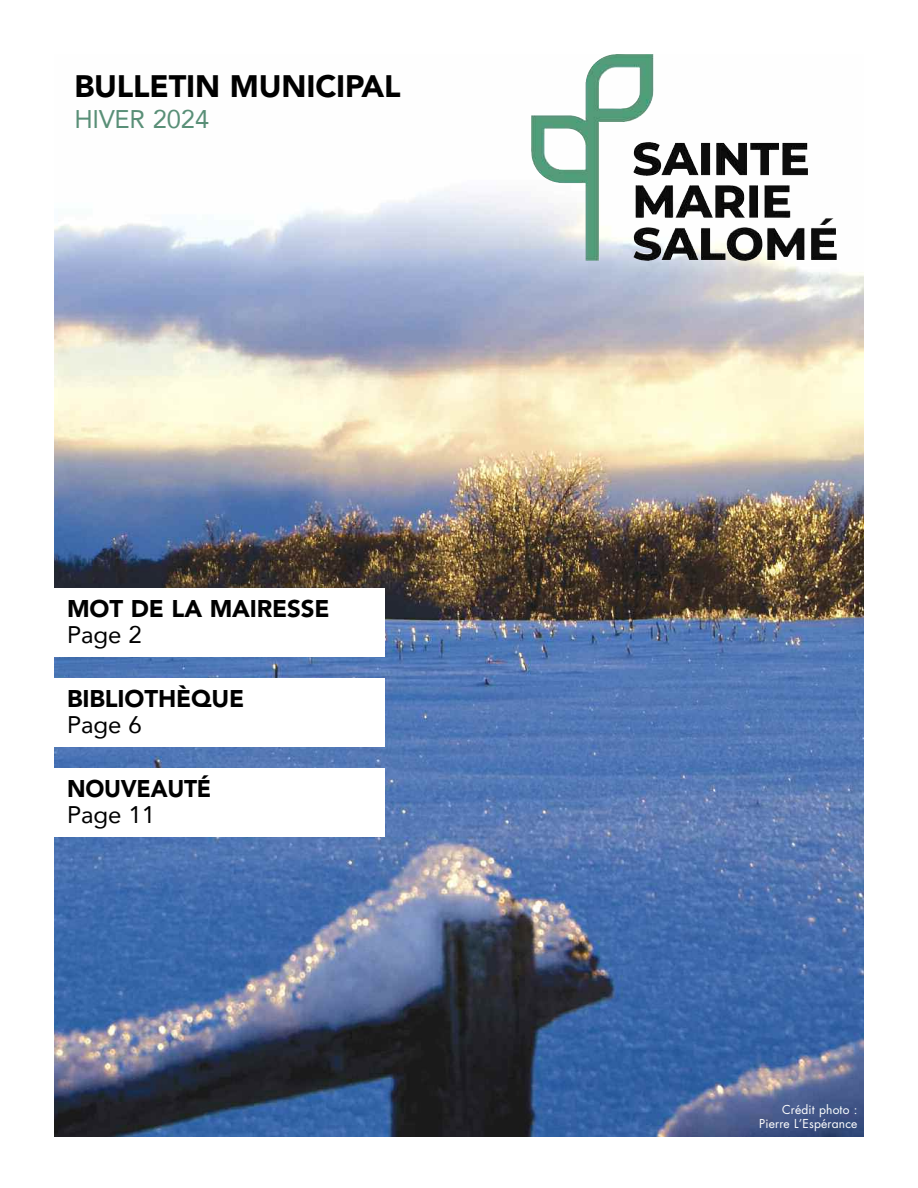
<style>
.page{position:relative;width:918px;height:1188px;background:#fff}
.page>*{position:absolute;margin:0;border:0;box-sizing:border-box;transform-origin:0 0}
.t1{font:900 30.75px "Avenir";letter-spacing:-.005em;color:#000}
.t2{font:25.5px "Avenir";letter-spacing:-.005em;color:#598f77}
.t3{font:900 24px "Avenir";letter-spacing:-.005em;color:#000}
.t4{font:24px "Avenir";letter-spacing:-.005em;color:#000}
.t5{font:900 24px "Avenir";letter-spacing:-.005em;color:#000;scale:.95 1}
.t6{font:12px/14.1px "Futura";letter-spacing:.015em;color:#fff;text-align:right}
</style>
<div class="page">
<img style="left:54px;top:142px;width:810px;height:995px">
<div style="left:52px;top:588px;width:333px;height:69px;background:#fff"></div>
<div style="left:52px;top:678px;width:333px;height:69px;background:#fff"></div>
<div style="left:52px;top:768px;width:333px;height:69px;background:#fff"></div>
<img style="left:531px;top:54px;width:130px;height:207px">
<h1 class="t1" style="left:74px;top:74px;width:328px">BULLETIN MUNICIPAL</h1>
<h2 class="t2" style="left:74px;top:103px;width:136px">hiver 2024</h2>
<h3 class="t3" style="left:67px;top:599px;width:264px">MOT DE LA MAIRESSE</h3>
<h3 class="t4" style="left:67px;top:619px;width:76px">Page 2</h3>
<h3 class="t3" style="left:67px;top:689px;width:179px">BIBLIOTHÈQUE</h3>
<h3 class="t4" style="left:67px;top:709px;width:76px">Page 6</h3>
<h3 class="t5" style="left:67px;top:779px;width:153px">NOUVEAUTÉ</h3>
<h3 class="t4" style="left:67px;top:799px;width:90px">Page 11</h3>
<p class="t6" style="left:759px;top:1104px;width:100px">Crédit photo :<br>Pierre L’Espérance</p>
</div>
